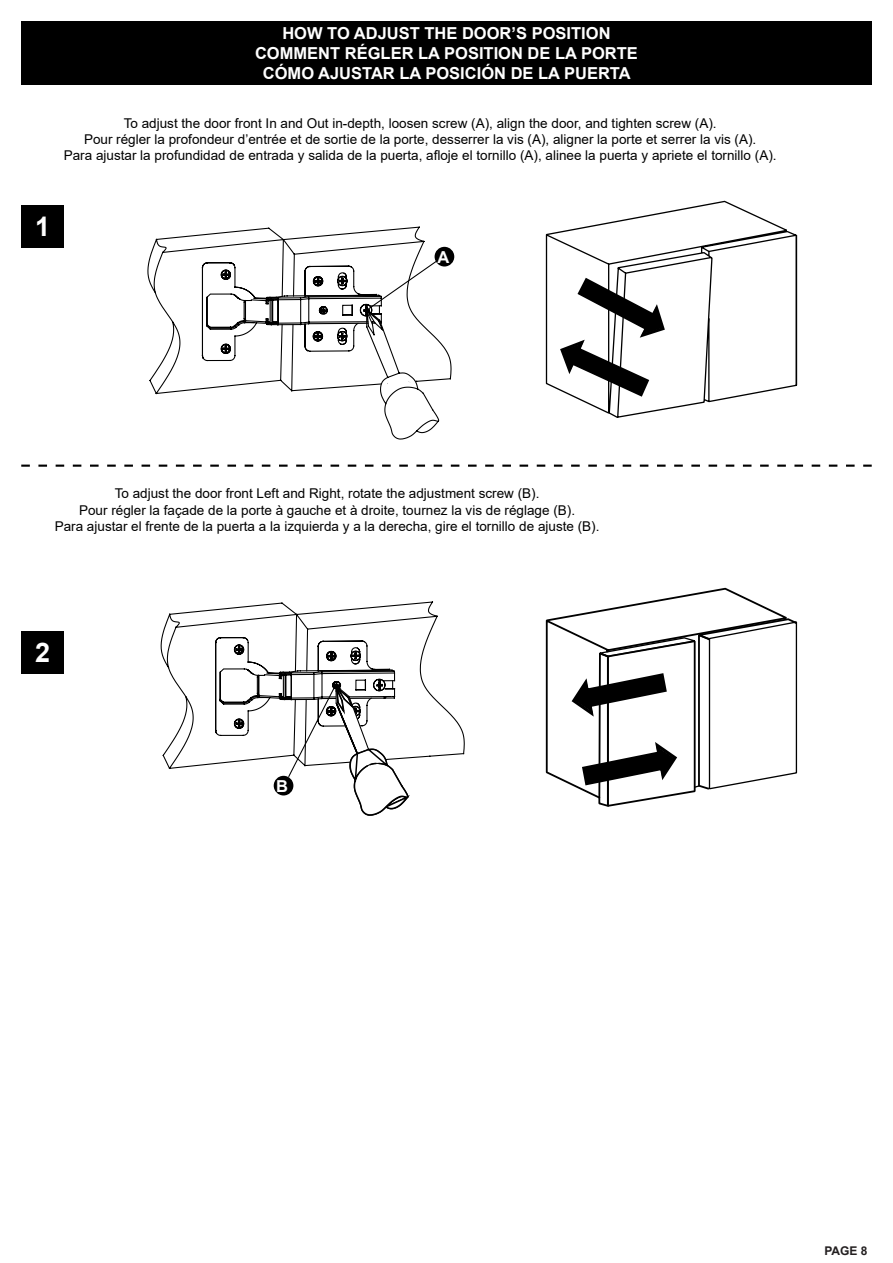
<style>
.page{position:relative;width:893px;height:1263px;background:#fff}
.page>*{position:absolute;margin:0;border:0;box-sizing:border-box;transform-origin:0 0}
.t1{font:700 27px "Arial";color:#fff}
.t2{font:700 16.5px "Arial";color:#fff}
.t3{font:13.5px "Arial";color:#000}
.t4{font:700 12px "Arial";color:#231f20}
</style>
<div class="page">
<div style="left:21px;top:21px;width:851px;height:64px;background:#000"></div>
<div style="left:21px;top:205px;width:43px;height:43px;background:#000"></div>
<div style="left:21px;top:631px;width:43px;height:42px;background:#000"></div>
<svg style="left:21px;top:465px;width:851px;height:2px"></svg>
<svg style="left:435px;top:247px;width:19px;height:19px"></svg>
<svg style="left:147px;top:226px;width:305px;height:169px"></svg>
<svg style="left:160px;top:601px;width:305px;height:168px"></svg>
<svg style="left:201px;top:259px;width:239px;height:179px"></svg>
<svg style="left:215px;top:407px;width:194px;height:229px"></svg>
<svg style="left:214px;top:636px;width:195px;height:180px"></svg>
<svg style="left:546px;top:588px;width:241px;height:197px"></svg>
<svg style="left:570px;top:618px;width:228px;height:189px"></svg>
<svg style="left:545px;top:200px;width:253px;height:218px"></svg>
<svg style="left:558px;top:276px;width:109px;height:123px"></svg>
<p class="t2" style="left:282px;top:22px;width:330px">HOW TO ADJUST THE DOOR’S POSITION</p>
<p class="t2" style="left:255px;top:42px;width:384px">COMMENT RÉGLER LA POSITION DE LA PORTE</p>
<p class="t2" style="left:263px;top:62px;width:369px">CÓMO AJUSTAR LA POSICIÓN DE LA PUERTA</p>
<p class="t3" style="left:124px;top:114px;width:594px">To adjust the door front In and Out in-depth, loosen screw (A), align the door, and tighten screw (A).</p>
<p class="t3" style="left:84px;top:130px;width:674px">Pour régler la profondeur d’entrée et de sortie de la porte, desserrer la vis (A), aligner la porte et serrer la vis (A).</p>
<p class="t3" style="left:64px;top:146px;width:714px">Para ajustar la profundidad de entrada y salida de la puerta, afloje el tornillo (A), alinee la puerta y apriete el tornillo (A).</p>
<p class="t1" style="left:35px;top:208px;width:17px">1</p>
<p class="t2" style="left:437px;top:245px;width:13px">A</p>
<p class="t3" style="left:115px;top:484px;width:426px">To adjust the door front Left and Right, rotate the adjustment screw (B).</p>
<p class="t3" style="left:79px;top:500px;width:498px">Pour régler la façade de la porte à gauche et à droite, tournez la vis de réglage (B).</p>
<p class="t3" style="left:55px;top:517px;width:546px">Para ajustar el frente de la puerta a la izquierda y a la derecha, gire el tornillo de ajuste (B).</p>
<p class="t1" style="left:35px;top:633px;width:17px">2</p>
<p class="t2" style="left:276px;top:774px;width:13px">B</p>
<p class="t4" style="left:824px;top:1242px;width:45px">PAGE 8</p>
</div>
